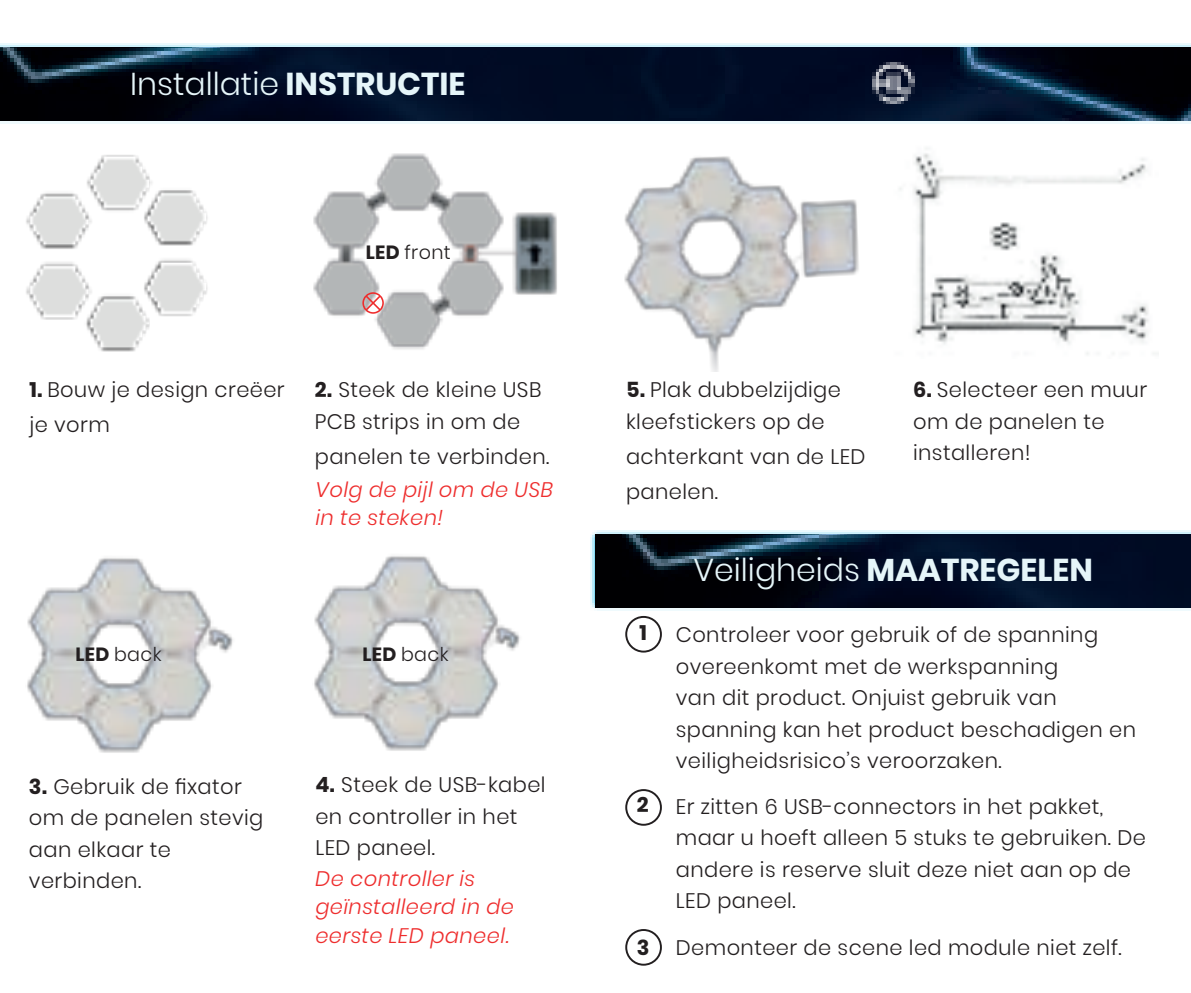
<style>
.page{position:relative;width:1191px;height:993px;background:#fff}
.page>*{position:absolute;margin:0;border:0;box-sizing:border-box;transform-origin:0 0}
.t1{font:300 31.5px "Poppins";color:#e5f5f9}
.t2{font:300 21px/31.5px "Poppins";letter-spacing:.02em;color:#231f20}
.t3{font:italic 300 21px/28.7px "Poppins";letter-spacing:.02em;color:#ee2d2d}
.t4{font:700 21px "Poppins";color:#231f20}
.t5{font:300 19.25px "Poppins";letter-spacing:.02em;color:#231f20}
.s1{font-weight:700}
</style>
<div class="page">
<div style="left:0;top:43px;width:1190px;height:80px;background:#eaf9fd"></div>
<div style="left:0;top:45px;width:1190px;height:76px;background:#cef1fb"></div>
<img style="left:0;top:47px;width:1190px;height:74px">
<img style="left:26px;top:155px;width:182px;height:197px">
<img style="left:313px;top:153px;width:218px;height:197px">
<img style="left:27px;top:558px;width:206px;height:195px">
<img style="left:314px;top:556px;width:206px;height:195px">
<svg style="left:364px;top:293px;width:18px;height:19px"></svg>
<div style="left:362px;top:292px;width:22px;height:21px;border:2px solid #ee2d2d;border-radius:50%"></div>
<div style="left:590px;top:529px;width:600px;height:81px;background:#34c5f0;opacity:.9"></div>
<div style="left:592px;top:531px;width:598px;height:76px;background:#34c5f0;opacity:.75"></div>
<img style="left:595px;top:534px;width:595px;height:73px">
<img style="left:531px;top:117px;width:328px;height:248px">
<img style="left:711px;top:365px;width:8px;height:7px">
<img style="left:899px;top:148px;width:259px;height:207px">
<div style="left:625px;top:615px;width:37px;height:37px;border:2px solid #231f20;border-radius:50%"></div>
<div style="left:625px;top:788px;width:37px;height:37px;border:2px solid #231f20;border-radius:50%"></div>
<div style="left:625px;top:928px;width:37px;height:37px;border:2px solid #231f20;border-radius:50%"></div>
<img style="left:844px;top:47px;width:98px;height:85px">
<h1 class="t1" style="left:130px;top:65px;width:337px">Installatie <span class="s1">INSTRUCTIE</span></h1>
<p class="t5" style="left:366px;top:241px;width:86px"><span class="s1">LED</span> front</p>
<p class="t2" style="left:30px;top:373px;width:257px;line-height:35px"><span class="s1">1.</span> Bouw je design creëer je vorm</p>
<p class="t2" style="left:315px;top:374px;width:228px"><span class="s1">2.</span> Steek de kleine USB<br>PCB strips in om de</p>
<p class="t2" style="left:315px;top:440px;width:236px">panelen te verbinden.</p>
<p class="t3" style="left:315px;top:477px;width:239px">Volg de pijl om de USB in te steken!</p>
<p class="t5" style="left:75px;top:642px;width:88px"><span class="s1">LED</span> back</p>
<p class="t5" style="left:362px;top:642px;width:88px"><span class="s1">LED</span> back</p>
<p class="t2" style="left:29px;top:770px;width:236px"><span class="s1">3.</span> Gebruik de fixator om de panelen stevig aan elkaar te verbinden.</p>
<p class="t2" style="left:315px;top:768px;width:232px"><span class="s1">4.</span> Steek de USB-kabel en controller in het<br>LED paneel.</p>
<p class="t3" style="left:315px;top:866px;width:200px">De controller is geïnstalleerd in de eerste LED paneel.</p>
<p class="t2" style="left:626px;top:374px;width:216px"><span class="s1">5.</span> Plak dubbelzijdige kleefstickers op de</p>
<p class="t2" style="left:626px;top:439px;width:241px;line-height:35px">achterkant van de LED panelen.</p>
<p class="t2" style="left:913px;top:374px;width:236px"><span class="s1">6.</span> Selecteer een muur om de panelen te installeren!</p>
<p class="t4" style="left:639px;top:619px;width:9px">1</p>
<p class="t4" style="left:637px;top:791px;width:13px">2</p>
<p class="t4" style="left:637px;top:934px;width:14px">3</p>
<h1 class="t1" style="left:693px;top:551px;width:401px">Veiligheids <span class="s1">MAATREGELEN</span></h1>
<p class="t2" style="left:676px;top:619px;width:462px">Controleer voor gebruik of de spanning overeenkomt met de werkspanning<br>van dit product. Onjuist gebruik van spanning kan het product beschadigen en veiligheidsrisico’s veroorzaken.</p>
<p class="t2" style="left:676px;top:790px;width:471px">Er zitten 6 USB-connectors in het pakket, maar u hoeft alleen 5 stuks te gebruiken. De andere is reserve sluit deze niet aan op de LED paneel.</p>
<p class="t2" style="left:676px;top:931px;width:447px">Demonteer de scene led module niet zelf.</p>
</div>
